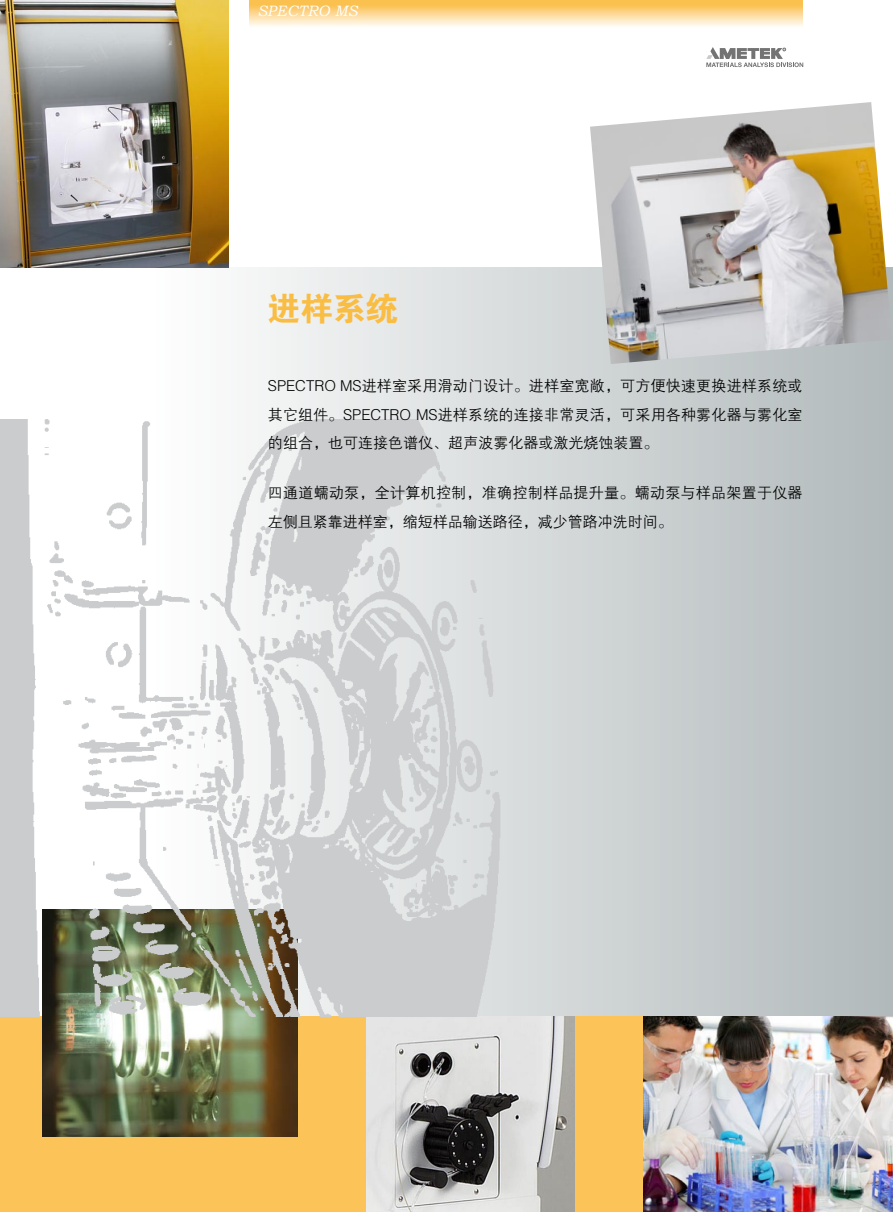
<style>
.page{position:relative;width:893px;height:1212px;background:#fff}
.page>*{position:absolute;margin:0;border:0;box-sizing:border-box;transform-origin:0 0}
.t1{font:33px "FZDHTJW GB1 0";color:#fabd43}
.t2{font:15px/28.5px "FZZDXJW GB1 0";letter-spacing:.015em;color:#000;text-align:justify}
.t3{font:italic 15px "Bookman Old Style";letter-spacing:.02em;color:#fff}
</style>
<div class="page">
<div style="left:140px;top:268px;width:753px;height:944px;background:linear-gradient(to right,#fff,#b2b9ba)"></div>
<svg style="left:250px;top:0;width:553px;height:26px;background:#fcd791"></svg>
<div style="left:0;top:1016px;width:893px;height:196px;background:#fbc358"></div>
<img style="left:43px;top:1016px;width:255px;height:120px">
<img style="left:0;top:0;width:229px;height:268px">
<img style="left:367px;top:1016px;width:207px;height:196px">
<img style="left:0;top:420px;width:505px;height:596px">
<img style="left:590px;top:102px;width:302px;height:262px">
<img style="left:643px;top:1016px;width:250px;height:196px">
<svg style="left:706px;top:47px;width:97px;height:20px"></svg>
<p class="t3" style="left:257px;top:1px;width:102px">SPECTRO MS</p>
<h1 class="t1" style="left:267px;top:290px;width:133px">进样系统</h1>
<p class="t2" style="left:268px;top:372px;width:536px">SPECTRO MS进样室采用滑动门设计。进样室宽敞，可方便快速更换进样系统或其它组件。SPECTRO MS进样系统的连接非常灵活，可采用各种雾化器与雾化室的组合，也可连接色谱仪、超声波雾化器或激光烧蚀装置。</p>
<p class="t2" style="left:268px;top:479px;width:536px">四通道蠕动泵，全计算机控制，准确控制样品提升量。蠕动泵与样品架置于仪器左侧且紧靠进样室，缩短样品输送路径，减少管路冲洗时间。</p>
</div>
